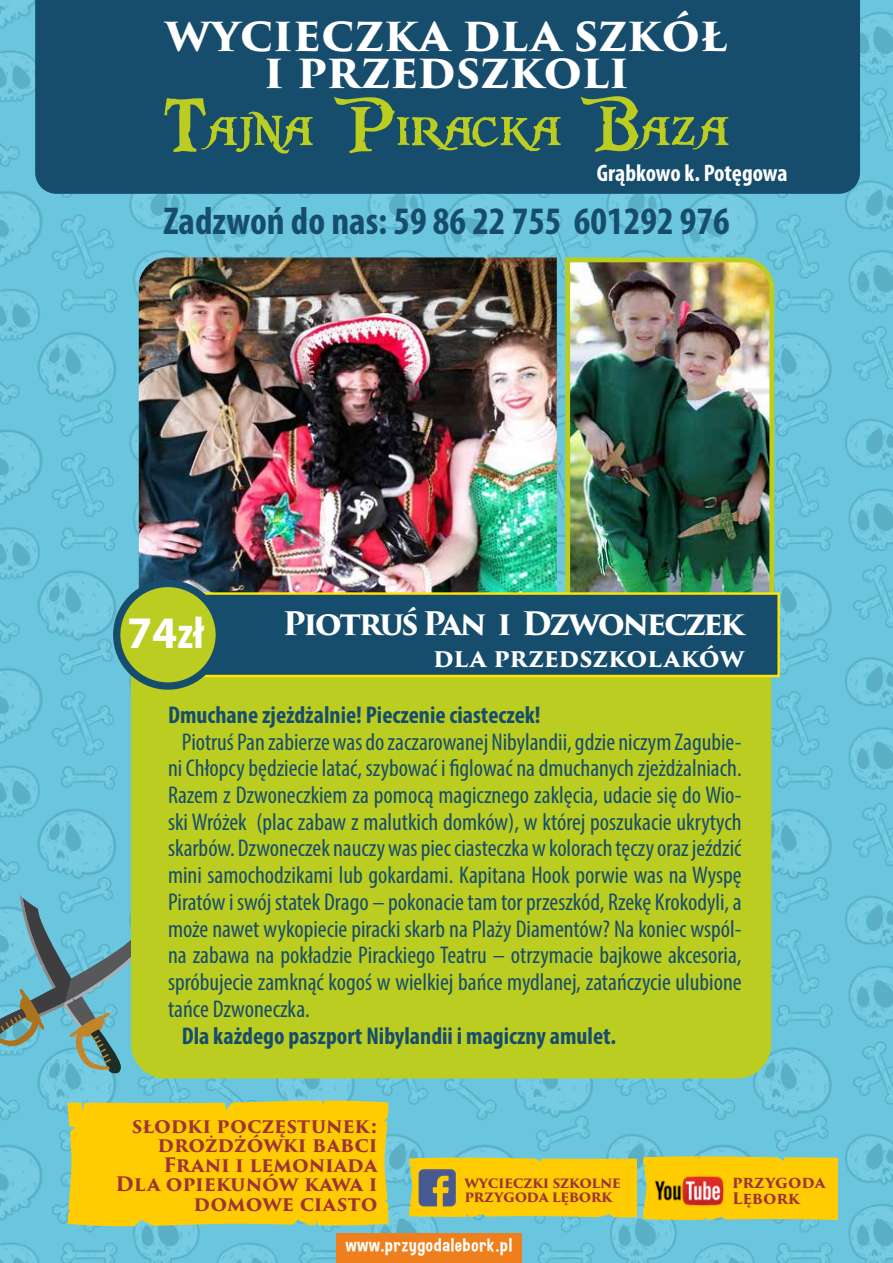
<style>
.page{position:relative;width:893px;height:1263px;background:#fff}
.page>*{position:absolute;margin:0;border:0;box-sizing:border-box;transform-origin:0 0}
.t1{font:80.7px "Piecesof Eight";color:#bbcd21}
.t2{font:700 45.3px "Myriad Pro";color:#fff}
.t3{font:700 45px/37.5px "Trajan Pro 3";letter-spacing:-.01em;color:#fff;text-align:center}
.t4{font:700 condensed 39px "Myriad Pro";color:#174d6c}
.t5{font:700 31.65px "Trajan Pro 3";letter-spacing:-.085em;color:#fff}
.t6{font:condensed 24.3px/26.7px "Myriad Pro";color:#174d6c;text-align:justify}
.t7{font:700 condensed 24.3px "Myriad Pro";color:#174d6c}
.t8{font:700 24.3px "Trajan Pro 3";letter-spacing:-.005em;color:#fff}
.t9{font:700 condensed 24px "Myriad Pro";letter-spacing:-.005em;color:#fff}
.t10{font:700 19.5px/19.5px "Trajan Pro 3";letter-spacing:-.005em;color:#9f3437;text-align:right}
.t11{font:18.9px "Dimbo";letter-spacing:.05em;color:#fff}
.t12{font:700 15.6px/15.6px "Trajan Pro 3";letter-spacing:-.01em;color:#9f3437}
.t13{font:700 14.55px/14.5px "Trajan Pro 3";letter-spacing:-.04em;color:#9f3437}
.s1{font-stretch:condensed}
</style>
<div class="page">
<img style="left:0;top:0;width:893px;height:1263px">
<div style="left:35px;top:0;width:825px;height:194px;background:#174d6c"></div>
<div style="left:409px;top:1157px;width:227px;height:60px;background:#fecc00"></div>
<img style="left:418px;top:1168px;width:38px;height:39px">
<div style="left:68px;top:1100px;width:320px;height:126px;background:#fecc00"></div>
<svg style="left:643px;top:1156px;width:195px;height:64px;background:#f7cb0a"></svg>
<img style="left:653px;top:1168px;width:72px;height:45px">
<svg style="left:0;top:894px;width:131px;height:181px;background:#69a8b4"></svg>
<img style="left:139px;top:257px;width:418px;height:335px">
<img style="left:563px;top:255px;width:214px;height:337px">
<div style="left:131px;top:670px;width:640px;height:408px;background:#bbcd21"></div>
<div style="left:193px;top:592px;width:587px;height:85px;background:#174d6c;border:2px solid #fee506"></div>
<div style="left:117px;top:583px;width:102px;height:103px;background:#bbcd21;border-radius:50%"></div>
<div style="left:113px;top:580px;width:110px;height:110px;border:7px solid #174d6c;border-radius:50%"></div>
<div style="left:336px;top:1233px;width:186px;height:30px;background:#ee7f1c"></div>
<h3 class="t3" style="left:165px;top:17px;width:564px">wycieczka dla szkół i przedszkoli</h3>
<h1 class="t1" style="left:163px;top:83px;width:568px">Tajna Piracka Baza</h1>
<p class="t9" style="left:597px;top:158px;width:192px">Grąbkowo k. Potęgowa</p>
<h3 class="t4" style="left:163px;top:196px;width:568px">Zadzwoń do nas: 59 86 22 755 601292 976</h3>
<h2 class="t2" style="left:127px;top:603px;width:78px">74<span class="s1">zł</span></h2>
<h3 class="t5" style="left:283px;top:599px;width:463px">Piotruś Pan i Dzwoneczek</h3>
<p class="t8" style="left:433px;top:640px;width:313px">dla przedszkolaków</p>
<p class="t7" style="left:168px;top:699px;width:374px">Dmuchane zjeżdżalnie! Pieczenie ciasteczek!</p>
<p class="t6" style="left:168px;top:728px;width:575px;text-indent:14px">Piotruś Pan zabierze was do zaczarowanej Nibylandii, gdzie niczym Zagubie&shy;ni Chłopcy będziecie latać, szybować i figlować na dmuchanych zjeżdżalniach.<br>Razem z Dzwoneczkiem za pomocą magicznego zaklęcia, udacie się do Wio&shy;ski Wróżek (plac zabaw z malutkich domków), w której poszukacie ukrytych skarbów. Dzwoneczek nauczy was piec ciasteczka w kolorach tęczy oraz jeździć mini samochodzikami lub gokardami. Kapitana Hook porwie was na Wyspę Piratów i swój statek Drago – pokonacie tam tor przeszkód, Rzekę Krokodyli, a może nawet wykopiecie piracki skarb na Plaży Diamentów? Na koniec wspól&shy;na zabawa na pokładzie Pirackiego Teatru – otrzymacie bajkowe akcesoria, spróbujecie zamknąć kogoś w wielkiej bańce mydlanej, zatańczycie ulubione tańce Dzwoneczka.</p>
<p class="t7" style="left:182px;top:1020px;width:436px">Dla każdego paszport Nibylandii i magiczny amulet.</p>
<p class="t10" style="left:116px;top:1116px;width:263px">słodki poczęstunek: drożdżówki babci<br>Frani i lemoniada<br>Dla opiekunów kawa i domowe ciasto</p>
<p class="t13" style="left:464px;top:1175px;width:158px">wycieczki szkolne przygoda lębork</p>
<p class="t12" style="left:732px;top:1175px;width:95px">przygoda<br>Lębork</p>
<p class="t11" style="left:346px;top:1233px;width:168px">www.przygodalebork.pl</p>
</div>
